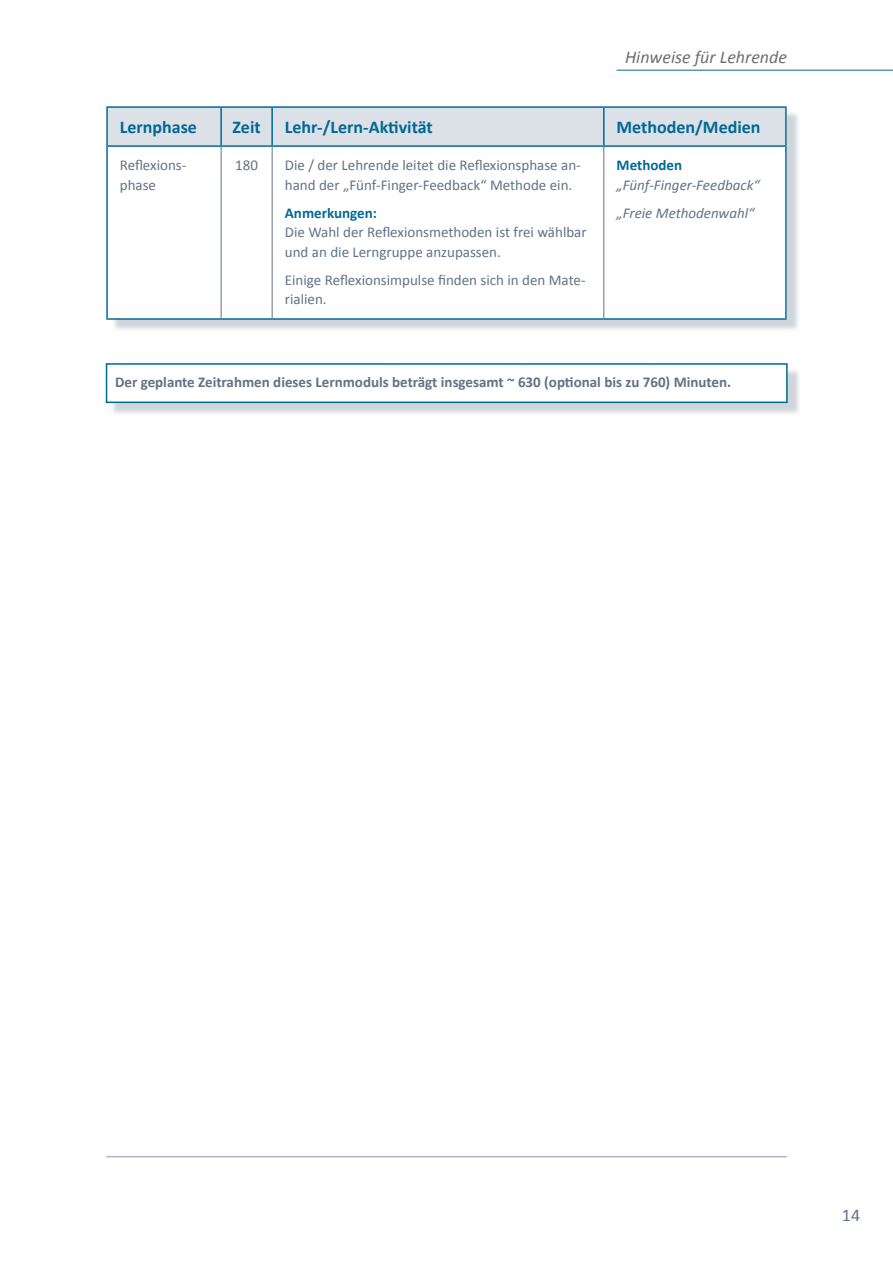
<style>
.page{position:relative;width:893px;height:1263px;background:#fff}
.page>*{position:absolute;margin:0;border:0;box-sizing:border-box;transform-origin:0 0}
.t1{font:700 18px "Calibri";color:#006994}
.t2{font:italic 18px "Calibri";color:#706f6f}
.t3{font:18px "Calibri";color:#617385}
.t4{font:15px/19.5px "Calibri";color:#617385}
.t5{font:700 15px "Calibri";color:#617385}
.t6{font:italic 15px/28px "Calibri";color:#617385}
.t7{font:700 15px "Calibri";color:#006994}
</style>
<div class="page">
<hr style="left:617px;top:70px;width:276px;height:1px;background:#006994">
<hr style="left:106px;top:1156px;width:681px;height:1px;background:#abb5c3">
<div style="left:111px;top:111px;width:689px;height:222px;background:#617385;opacity:.3"></div>
<div style="left:107px;top:106px;width:680px;height:213px;background:#fff"></div>
<div style="left:108px;top:108px;width:677px;height:37px;background:#dce1e8"></div>
<hr style="left:106px;top:147px;width:2px;height:171px;background:#006994">
<hr style="left:785px;top:147px;width:2px;height:171px;background:#006994">
<hr style="left:106px;top:318px;width:115px;height:2px;background:#006994">
<hr style="left:221px;top:318px;width:51px;height:2px;background:#006994">
<hr style="left:272px;top:318px;width:332px;height:2px;background:#006994">
<hr style="left:604px;top:318px;width:183px;height:2px;background:#006994">
<hr style="left:106px;top:106px;width:115px;height:2px;background:#006994">
<hr style="left:106px;top:108px;width:2px;height:37px;background:#006994">
<hr style="left:221px;top:106px;width:51px;height:2px;background:#006994">
<hr style="left:220px;top:108px;width:2px;height:37px;background:#006994">
<hr style="left:272px;top:106px;width:332px;height:2px;background:#006994">
<hr style="left:271px;top:108px;width:2px;height:37px;background:#006994">
<hr style="left:604px;top:106px;width:183px;height:2px;background:#006994">
<hr style="left:603px;top:108px;width:2px;height:37px;background:#006994">
<hr style="left:785px;top:108px;width:2px;height:37px;background:#006994">
<hr style="left:106px;top:145px;width:115px;height:2px;background:#006994">
<hr style="left:221px;top:145px;width:51px;height:2px;background:#006994">
<hr style="left:272px;top:145px;width:332px;height:2px;background:#006994">
<hr style="left:604px;top:145px;width:183px;height:2px;background:#006994">
<hr style="left:221px;top:147px;width:1px;height:171px;background:#617385">
<hr style="left:272px;top:147px;width:1px;height:171px;background:#617385">
<hr style="left:603px;top:147px;width:1px;height:171px;background:#617385">
<div style="left:110px;top:368px;width:691px;height:49px;background:#617385;opacity:.3"></div>
<div style="left:106px;top:363px;width:682px;height:40px;background:#fff;border:2px solid #006994"></div>
<p class="t2" style="left:625px;top:45px;width:163px">Hinweise für Lehrende</p>
<p class="t1" style="left:120px;top:116px;width:79px">Lernphase</p>
<p class="t1" style="left:233px;top:116px;width:30px">Zeit</p>
<p class="t1" style="left:285px;top:116px;width:149px">Lehr-/Lern-Aktivität</p>
<p class="t1" style="left:617px;top:116px;width:145px">Methoden/Medien</p>
<p class="t4" style="left:120px;top:155px;width:68px">Reflexions&shy;phase</p>
<p class="t4" style="left:235px;top:155px;width:24px">180</p>
<p class="t4" style="left:285px;top:155px;width:297px">Die / der Lehrende leitet die Reflexionsphase an&shy;hand der „Fünf-Finger-Feedback“ Methode ein.</p>
<p class="t7" style="left:285px;top:203px;width:94px">Anmerkungen:</p>
<p class="t4" style="left:285px;top:222px;width:303px">Die Wahl der Reflexionsmethoden ist frei wählbar und an die Lerngruppe anzupassen.</p>
<p class="t4" style="left:285px;top:269px;width:302px">Einige Reflexionsimpulse finden sich in den Mate&shy;rialien.</p>
<p class="t7" style="left:617px;top:156px;width:67px">Methoden</p>
<p class="t6" style="left:617px;top:170px;width:145px">„Fünf-Finger-Feedback“ „Freie Methodenwahl“</p>
<p class="t5" style="left:115px;top:372px;width:618px">Der geplante Zeitrahmen dieses Lernmoduls beträgt insgesamt ~ 630 (optional bis zu 760) Minuten.</p>
<p class="t3" style="left:842px;top:1204px;width:20px">14</p>
</div>
